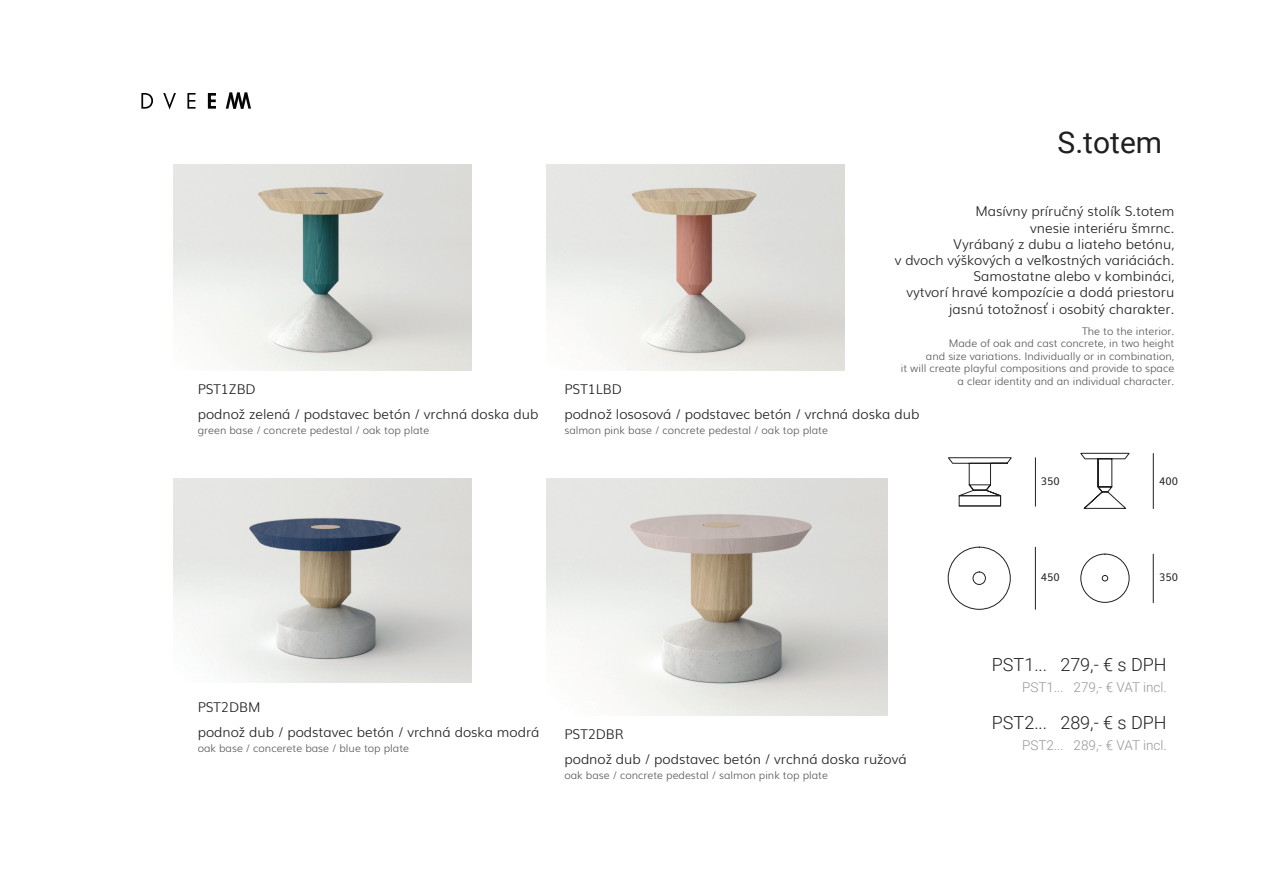
<style>
.page{position:relative;width:1263px;height:893px;background:#fff}
.page>*{position:absolute;margin:0;border:0;box-sizing:border-box;transform-origin:0 0}
.t1{font:30px "Roboto";color:#211e1e}
.t2{font:300 18px "Roboto";color:#231f20}
.t3{font:300 13.5px/16.2px "Muli";color:#231f20;text-align:right}
.t4{font:300 13.5px "Muli";color:#211e1e}
.t5{font:300 13.5px "Roboto";color:#949699}
.t6{font:300 10.5px/12.6px "Muli";color:#57585a;text-align:right}
.t7{font:300 10.5px "Muli";color:#58595b}
.t8{font:10.5px "Muli";color:#211e1e}
</style>
<div class="page">
<img style="left:173px;top:164px;width:298px;height:207px">
<img style="left:173px;top:479px;width:298px;height:204px">
<img style="left:546px;top:164px;width:298px;height:207px">
<img style="left:546px;top:479px;width:342px;height:237px">
<svg style="left:141px;top:93px;width:12px;height:16px"></svg>
<svg style="left:163px;top:93px;width:13px;height:17px"></svg>
<svg style="left:187px;top:93px;width:9px;height:16px"></svg>
<svg style="left:208px;top:93px;width:8px;height:16px"></svg>
<svg style="left:226px;top:93px;width:25px;height:16px"></svg>
<div style="left:973px;top:572px;width:13px;height:13px;border:1px solid #231f20;border-radius:50%"></div>
<div style="left:948px;top:547px;width:63px;height:63px;border:1px solid #231f20;border-radius:50%"></div>
<svg style="left:948px;top:457px;width:64px;height:50px"></svg>
<div style="left:959px;top:495px;width:42px;height:11px;border:1px solid #231f20"></div>
<svg style="left:1102px;top:575px;width:6px;height:6px"></svg>
<div style="left:1080px;top:554px;width:49px;height:49px;border:1px solid #231f20;border-radius:50%"></div>
<svg style="left:1080px;top:453px;width:50px;height:56px"></svg>
<hr style="left:1153px;top:453px;width:1px;height:56px;background:#231f20">
<hr style="left:1153px;top:554px;width:1px;height:49px;background:#231f20">
<hr style="left:1035px;top:458px;width:1px;height:48px;background:#231f20">
<hr style="left:1035px;top:547px;width:1px;height:62px;background:#231f20">
<p class="t4" style="left:198px;top:378px;width:60px">PST1ZBD</p>
<p class="t4" style="left:198px;top:403px;width:342px">podnož zelená / podstavec betón / vrchná doska dub</p>
<p class="t7" style="left:198px;top:422px;width:233px">green base / concrete pedestal / oak top plate</p>
<p class="t4" style="left:564px;top:378px;width:59px">PST1LBD</p>
<h1 class="t1" style="left:1057px;top:121px;width:106px">S.totem</h1>
<p class="t3" style="left:895px;top:202px;width:281px">Masívny príručný stolík S.totem<br>vnesie interiéru šmrnc.<br>Vyrábaný z dubu a liateho betónu,<br>v dvoch výškových a veľkostných variáciách.<br>Samostatne alebo v kombináci,<br>vytvorí hravé kompozície a dodá priestoru jasnú totožnosť i osobitý charakter.</p>
<p class="t6" style="left:901px;top:324px;width:275px">The to the interior.<br>Made of oak and cast concrete, in two height<br>and size variations. Individually or in combination,<br>it will create playful compositions and provide to space a clear identity and an individual character.</p>
<p class="t4" style="left:564px;top:403px;width:356px">podnož lososová / podstavec betón / vrchná doska dub</p>
<p class="t7" style="left:564px;top:422px;width:265px">salmon pink base / concrete pedestal / oak top plate</p>
<p class="t8" style="left:1041px;top:472px;width:20px">350</p>
<p class="t8" style="left:1159px;top:472px;width:20px">400</p>
<p class="t4" style="left:198px;top:696px;width:64px">PST2DBM</p>
<p class="t4" style="left:198px;top:721px;width:343px">podnož dub / podstavec betón / vrchná doska modrá</p>
<p class="t7" style="left:198px;top:740px;width:213px">oak base / concerete base / blue top plate</p>
<p class="t4" style="left:564px;top:723px;width:61px">PST2DBR</p>
<p class="t4" style="left:564px;top:749px;width:344px">podnož dub / podstavec betón / vrchná doska ružová</p>
<p class="t7" style="left:564px;top:767px;width:265px">oak base / concrete pedestal / salmon pink top plate</p>
<p class="t8" style="left:1041px;top:568px;width:20px">450</p>
<p class="t8" style="left:1159px;top:568px;width:20px">350</p>
<h2 class="t2" style="left:992px;top:652px;width:176px">PST1... 279,- € s DPH</h2>
<p class="t5" style="left:1022px;top:678px;width:146px">PST1... 279,- € VAT incl.</p>
<h2 class="t2" style="left:992px;top:710px;width:176px">PST2... 289,- € s DPH</h2>
<p class="t5" style="left:1022px;top:736px;width:146px">PST2... 289,- € VAT incl.</p>
</div>
